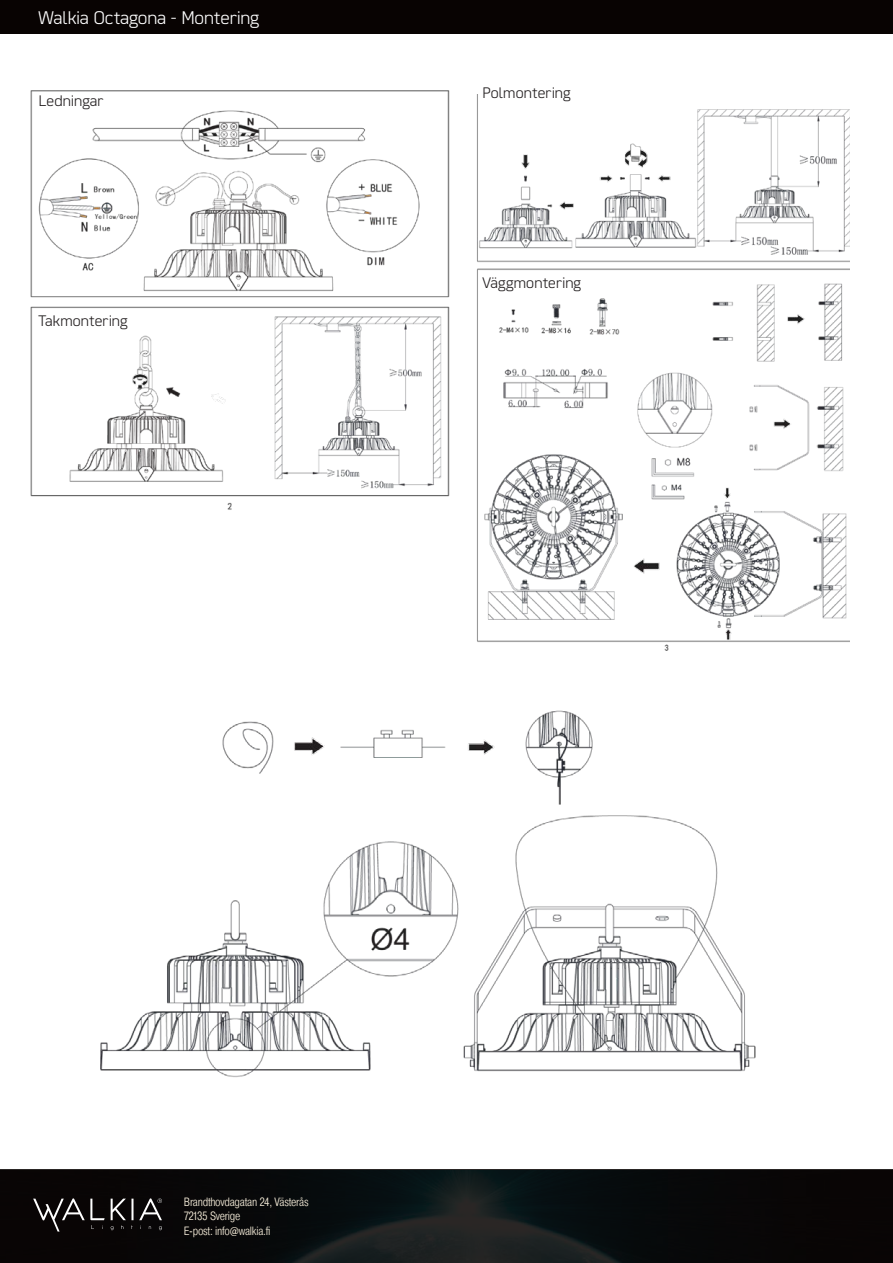
<style>
.page{position:relative;width:893px;height:1263px;background:#fff}
.page>*{position:absolute;margin:0;border:0;box-sizing:border-box;transform-origin:0 0}
.t1{font:300 18px "Martian B";letter-spacing:-.035em;color:#fff}
.t2{font:300 15px "Martian B";letter-spacing:-.03em;color:#231f20}
.t3{font:300 12px/14.4px "Pragmatica Cond";letter-spacing:-.02em;color:#f5ecd9}
</style>
<div class="page">
<svg style="left:0;top:1169px;width:893px;height:94px;background:#0b0d0e"></svg>
<svg style="left:33px;top:1198px;width:129px;height:33px;background:#2d2a2a"></svg>
<div style="left:0;top:0;width:893px;height:34px;background:#080302"></div>
<img style="left:30px;top:90px;width:420px;height:420px">
<img style="left:477px;top:94px;width:373px;height:557px">
<img style="left:100px;top:710px;width:656px;height:367px">
<div style="left:36px;top:92px;width:97px;height:15px;background:#fff"></div>
<div style="left:36px;top:310px;width:97px;height:15px;background:#fff"></div>
<div style="left:482px;top:87px;width:97px;height:14px;background:#fff"></div>
<div style="left:482px;top:273px;width:97px;height:14px;background:#fff"></div>
<p class="t1" style="left:38px;top:4px;width:223px">Walkia Octagona - Montering</p>
<p class="t2" style="left:38px;top:90px;width:67px">Ledningar</p>
<p class="t2" style="left:38px;top:309px;width:91px">Takmontering</p>
<p class="t2" style="left:482px;top:81px;width:90px">Polmontering</p>
<p class="t2" style="left:482px;top:271px;width:101px">Väggmontering</p>
<p class="t3" style="left:184px;top:1195px;width:126px">Brandthovdagatan 24, Västerås<br>72135 Sverige<br>E-post: info@walkia.fi</p>
</div>
